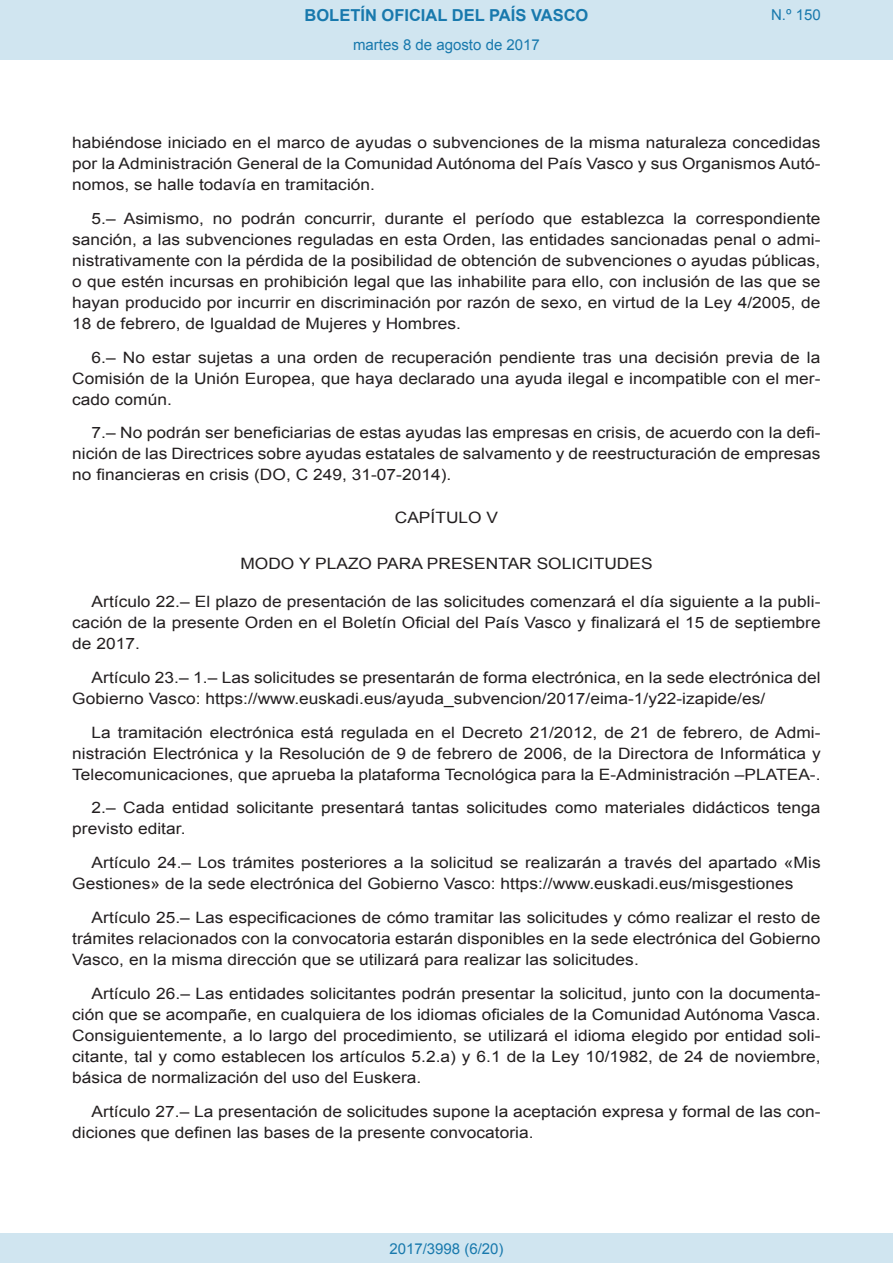
<style>
.page{position:relative;width:893px;height:1263px;background:#fff}
.page>*{position:absolute;margin:0;border:0;box-sizing:border-box;transform-origin:0 0}
.t1{font:700 16.5px "Arial";color:#1879ad}
.BOPVDetalle{font:15.6px/21px "Arial";color:#231f20;text-align:justify;scale:1.11 1}
.BOPVClave{font:15.6px "Arial";color:#231f20;scale:1.11 1}
.Paginacion_Centro{font:15px "Arial";color:#1879ad}
</style>
<div class="page">
<div style="left:0;top:0;width:893px;height:60px;background:#d0e5f0"></div>
<div style="left:0;top:1233px;width:893px;height:30px;background:#d0e5f0"></div>
<p class="t1" style="left:305px;top:4px;width:285px">BOLETÍN OFICIAL DEL PAÍS VASCO</p>
<p class="Paginacion_Centro" style="left:353px;top:35px;width:188px">martes 8 de agosto de 2017</p>
<p class="Paginacion_Centro" style="left:771px;top:5px;width:51px">N.º 150</p>
<p class="BOPVDetalle" style="left:72px;top:132px;width:676px">habiéndose iniciado en el marco de ayudas o subvenciones de la misma naturaleza concedidas por la Administración General de la Comunidad Autónoma del País Vasco y sus Organismos Autó&shy;nomos, se halle todavía en tramitación.</p>
<p class="BOPVDetalle" style="left:72px;top:208px;width:676px;text-indent:19px">5.– Asimismo, no podrán concurrir, durante el período que establezca la correspondiente sanción, a las subvenciones reguladas en esta Orden, las entidades sancionadas penal o admi&shy;nistrativamente con la pérdida de la posibilidad de obtención de subvenciones o ayudas públicas, o que estén incursas en prohibición legal que las inhabilite para ello, con inclusión de las que se hayan producido por incurrir en discriminación por razón de sexo, en virtud de la Ley 4/2005, de 18 de febrero, de Igualdad de Mujeres y Hombres.</p>
<p class="BOPVDetalle" style="left:72px;top:347px;width:676px;text-indent:19px">6.– No estar sujetas a una orden de recuperación pendiente tras una decisión previa de la Comisión de la Unión Europea, que haya declarado una ayuda ilegal e incompatible con el mer&shy;cado común.</p>
<p class="BOPVDetalle" style="left:72px;top:423px;width:676px;text-indent:19px">7.– No podrán ser beneficiarias de estas ayudas las empresas en crisis, de acuerdo con la defi&shy;nición de las Directrices sobre ayudas estatales de salvamento y de reestructuración de empresas no financieras en crisis (DO, C 249, 31-07-2014).</p>
<p class="BOPVClave" style="left:395px;top:507px;width:95px">CAPÍTULO V</p>
<p class="BOPVClave" style="left:240px;top:553px;width:373px">MODO Y PLAZO PARA PRESENTAR SOLICITUDES</p>
<p class="BOPVDetalle" style="left:72px;top:591px;width:676px;text-indent:19px">Artículo 22.– El plazo de presentación de las solicitudes comenzará el día siguiente a la publi&shy;cación de la presente Orden en el Boletín Oficial del País Vasco y finalizará el 15 de septiembre de 2017.</p>
<p class="BOPVDetalle" style="left:72px;top:667px;width:676px;text-indent:19px">Artículo 23.– 1.– Las solicitudes se presentarán de forma electrónica, en la sede electrónica del<br>Gobierno Vasco: https://www.euskadi.eus/ayuda_subvencion/2017/eima-1/y22-izapide/es/</p>
<p class="BOPVDetalle" style="left:72px;top:722px;width:676px;text-indent:19px">La tramitación electrónica está regulada en el Decreto 21/2012, de 21 de febrero, de Admi&shy;nistración Electrónica y la Resolución de 9 de febrero de 2006, de la Directora de Informática y Telecomunicaciones, que aprueba la plataforma Tecnológica para la E-Administración –PLATEA-.</p>
<p class="BOPVDetalle" style="left:72px;top:798px;width:676px;text-indent:19px">2.– Cada entidad solicitante presentará tantas solicitudes como materiales didácticos tenga previsto editar.</p>
<p class="BOPVDetalle" style="left:72px;top:852px;width:676px;text-indent:19px">Artículo 24.– Los trámites posteriores a la solicitud se realizarán a través del apartado «Mis<br>Gestiones» de la sede electrónica del Gobierno Vasco: https://www.euskadi.eus/misgestiones</p>
<p class="BOPVDetalle" style="left:72px;top:907px;width:676px;text-indent:19px">Artículo 25.– Las especificaciones de cómo tramitar las solicitudes y cómo realizar el resto de trámites relacionados con la convocatoria estarán disponibles en la sede electrónica del Gobierno Vasco, en la misma dirección que se utilizará para realizar las solicitudes.</p>
<p class="BOPVDetalle" style="left:72px;top:983px;width:676px;text-indent:19px">Artículo 26.– Las entidades solicitantes podrán presentar la solicitud, junto con la documenta&shy;ción que se acompañe, en cualquiera de los idiomas oficiales de la Comunidad Autónoma Vasca.<br>Consiguientemente, a lo largo del procedimiento, se utilizará el idioma elegido por entidad soli&shy;citante, tal y como establecen los artículos 5.2.a) y 6.1 de la Ley 10/1982, de 24 de noviembre, básica de normalización del uso del Euskera.</p>
<p class="BOPVDetalle" style="left:72px;top:1101px;width:676px;text-indent:19px">Artículo 27.– La presentación de solicitudes supone la aceptación expresa y formal de las con&shy;diciones que definen las bases de la presente convocatoria.</p>
<p class="Paginacion_Centro" style="left:389px;top:1238px;width:116px">2017/3998 (6/20)</p>
</div>
